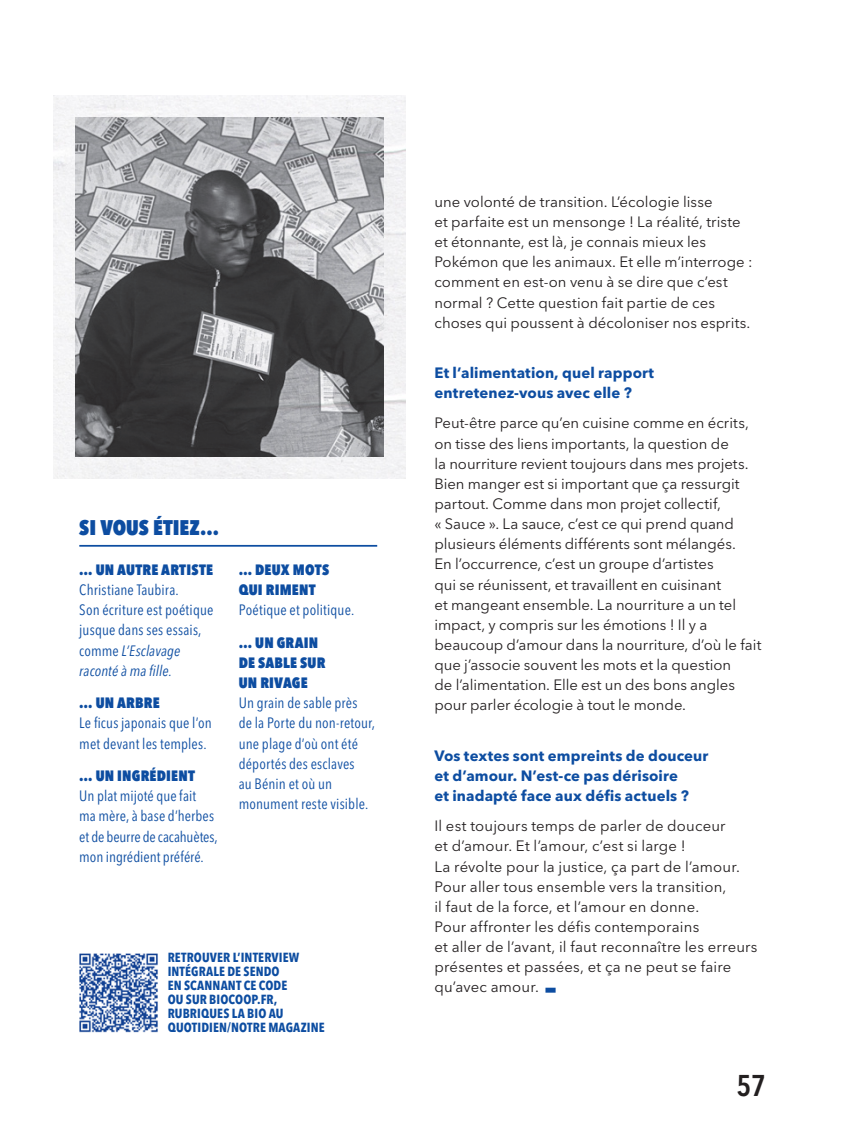
<style>
.page{position:relative;width:854px;height:1132px;background:#fff}
.page>*{position:absolute;margin:0;border:0;box-sizing:border-box;transform-origin:0 0}
.t1{font:600 condensed 29.75px "Avenir Next LT Pro";color:#231f20}
.t2{font:800 condensed 21px "Avenir Next LT Pro";color:#0d4da1}
.t3{font:14.88px/20.1px "Avenir Next LT Pro";color:#231f20}
.t4{font:condensed 14.88px/20.1px "Avenir Next LT Pro";letter-spacing:.01em;color:#0d4da1}
.t5{font:700 14.88px/20.1px "Avenir Next LT Pro";letter-spacing:.01em;color:#0d4da1}
.t6{font:800 condensed 14.88px/20.1px "Avenir Next LT Pro";letter-spacing:.015em;color:#0d4da1}
.t7{font:700 condensed 13.12px/14px "Avenir Next LT Pro";letter-spacing:.01em;color:#0d4da1}
.s1{font-style:italic}
.s2{font-weight:700;font-size:19.25px;color:#0d4da1}
</style>
<div class="page">
<div style="left:54px;top:96px;width:351px;height:382px;background:#f4f4f5"></div>
<img style="left:75px;top:118px;width:308px;height:338px">
<hr style="left:79px;top:544px;width:298px;height:2px;background:#0d4da1">
<img style="left:79px;top:953px;width:79px;height:80px">
<h2 class="t2" style="left:79px;top:514px;width:141px">SI VOUS ÉTIEZ…</h2>
<p class="t6" style="left:79px;top:559px;width:135px">… UN AUTRE ARTISTE</p>
<p class="t4" style="left:79px;top:579px;width:135px">Christiane Taubira.<br>Son écriture est poétique jusque dans ses essais, comme <span class="s1">L’Esclavage raconté à ma fille.</span></p>
<p class="t6" style="left:79px;top:692px;width:82px">… UN ARBRE</p>
<p class="t4" style="left:79px;top:713px;width:134px">Le ficus japonais que l’on met devant les temples.</p>
<p class="t6" style="left:79px;top:765px;width:117px">… UN INGRÉDIENT</p>
<p class="t4" style="left:79px;top:785px;width:140px">Un plat mijoté que fait<br>ma mère, à base d’herbes et de beurre de cacahuètes, mon ingrédient préféré.</p>
<p class="t6" style="left:239px;top:559px;width:92px">… DEUX MOTS<br>QUI RIMENT</p>
<p class="t4" style="left:239px;top:599px;width:117px">Poétique et politique.</p>
<p class="t6" style="left:239px;top:632px;width:88px">… UN GRAIN<br>DE SABLE SUR<br>UN RIVAGE</p>
<p class="t4" style="left:239px;top:692px;width:138px">Un grain de sable près<br>de la Porte du non-retour, une plage d’où ont été déportés des esclaves<br>au Bénin et où un monument reste visible.</p>
<p class="t7" style="left:168px;top:949px;width:158px">RETROUVER L’INTERVIEW<br>INTÉGRALE DE SENDO<br>EN SCANNANT CE CODE<br>OU SUR BIOCOOP.FR,<br>RUBRIQUES LA BIO AU<br>QUOTIDIEN/NOTRE MAGAZINE</p>
<p class="t3" style="left:434px;top:191px;width:319px">une volonté de transition. L’écologie lisse<br>et parfaite est un mensonge ! La réalité, triste et étonnante, est là, je connais mieux les Pokémon que les animaux. Et elle m’interroge : comment en est-on venu à se dire que c’est normal ? Cette question fait partie de ces choses qui poussent à décoloniser nos esprits.</p>
<p class="t5" style="left:434px;top:362px;width:221px">Et l’alimentation, quel rapport entretenez-vous avec elle ?</p>
<p class="t3" style="left:434px;top:413px;width:328px">Peut-être parce qu’en cuisine comme en écrits, on tisse des liens importants, la question de<br>la nourriture revient toujours dans mes projets.<br>Bien manger est si important que ça ressurgit partout. Comme dans mon projet collectif,<br>« Sauce ». La sauce, c’est ce qui prend quand plusieurs éléments différents sont mélangés.<br>En l’occurrence, c’est un groupe d’artistes<br>qui se réunissent, et travaillent en cuisinant<br>et mangeant ensemble. La nourriture a un tel impact, y compris sur les émotions ! Il y a beaucoup d’amour dans la nourriture, d’où le fait que j’associe souvent les mots et la question<br>de l’alimentation. Elle est un des bons angles pour parler écologie à tout le monde.</p>
<p class="t5" style="left:434px;top:745px;width:275px">Vos textes sont empreints de douceur et d’amour. N’est-ce pas dérisoire<br>et inadapté face aux défis actuels ?</p>
<p class="t3" style="left:434px;top:815px;width:324px">Il est toujours temps de parler de douceur<br>et d’amour. Et l’amour, c’est si large !<br>La révolte pour la justice, ça part de l’amour.<br>Pour aller tous ensemble vers la transition,<br>il faut de la force, et l’amour en donne.<br>Pour affronter les défis contemporains<br>et aller de l’avant, il faut reconnaître les erreurs présentes et passées, et ça ne peut se faire qu’avec amour. <span class="s2">–</span></p>
<h1 class="t1" style="left:736px;top:1066px;width:31px">57</h1>
</div>
